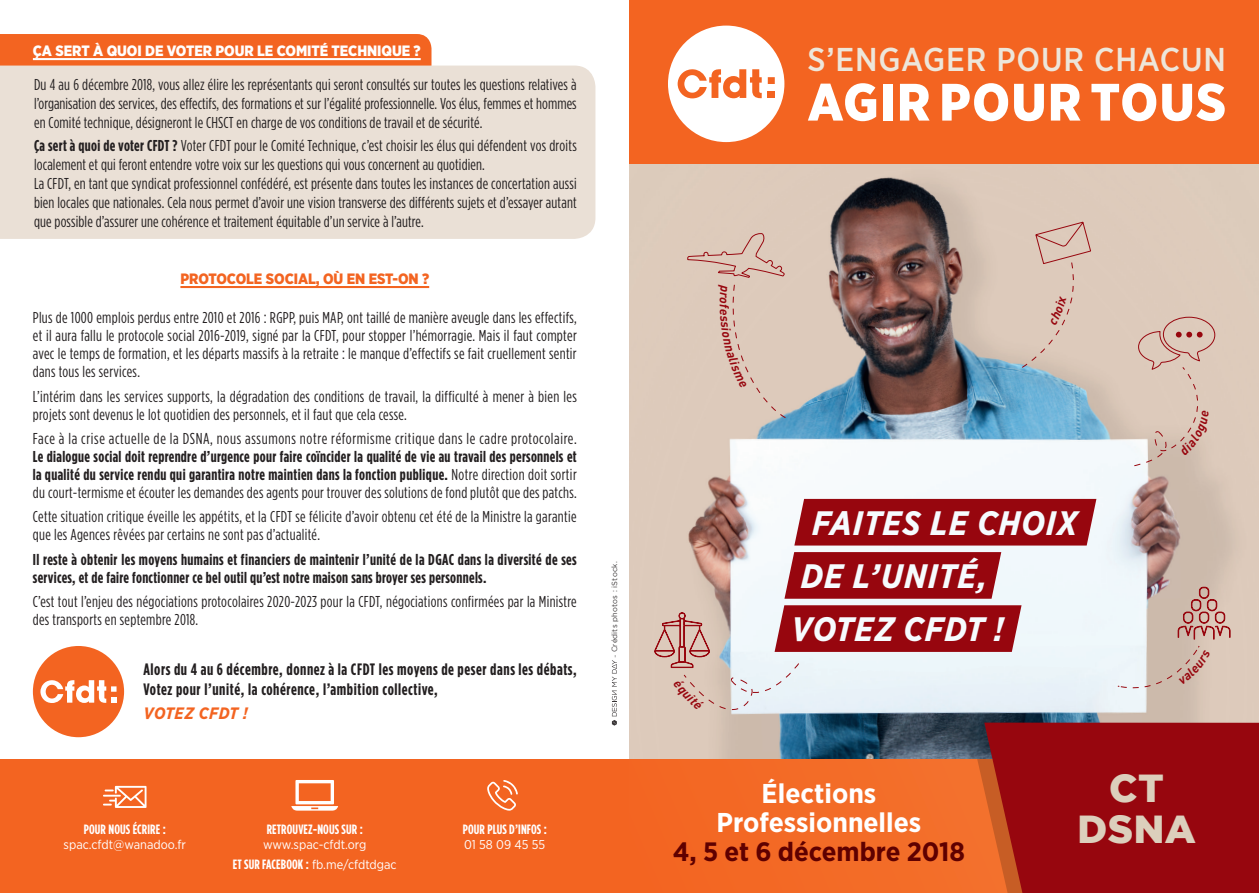
<style>
.page{position:relative;width:1259px;height:893px;background:#fff}
.page>*{position:absolute;margin:0;border:0;box-sizing:border-box;transform-origin:0 0}
.t1{font:900 52.5px "Gotham Narrow";letter-spacing:.035em;color:#fff}
.t2{font:900 39px "Gotham";letter-spacing:.015em;color:#dccfbc}
.t3{font:italic 700 33.9px "Gotham Narrow";letter-spacing:.025em;color:#f6fbfe}
.t4{font:500 33px "Gotham Narrow";letter-spacing:.025em;color:#ede6da}
.t5{font:700 27.15px/29.1px "Gotham Narrow";color:#fff;text-align:center;scale:1.04 1}
.t6{font:700 26.55px "Gotham Narrow";color:#5f0000;scale:1.04 1}
.t7{font:700 16.5px "Gotham Condensed";letter-spacing:.035em;color:#231f20}
.t8{font:italic 700 16.5px "Gotham Narrow";letter-spacing:.03em;color:#f36421}
.t9{font:15.75px/18px "Gotham Condensed";letter-spacing:.02em;color:#231f20;text-align:justify}
.t10{font:700 15.75px/18px "Gotham Condensed";letter-spacing:.02em;color:#231f20}
.t11{font:900 15px "Gotham Narrow";letter-spacing:-.005em;color:#fff}
.t12{font:900 15px "Gotham Narrow";letter-spacing:-.005em;color:#f36421}
.t13{font:700 13.5px "Gotham Condensed";letter-spacing:.01em;color:#fff}
.t14{font:12.75px "Gotham Narrow";color:#fff}
.t15{font:7.5px "Gotham";letter-spacing:.025em;color:#231f20}
.s1{font-weight:700}
.s2{font-family:"Foundry Monoline"}
.s3{font-family:"Gotham Narrow";font-weight:400;font-size:12.75px}
</style>
<div class="page">
<img style="left:629px;top:164px;width:630px;height:595px">
<svg style="left:1177px;top:587px;width:53px;height:52px;background:#c89e94"></svg>
<div style="left:794px;top:499px;width:302px;height:46px;background:#97060e"></div>
<svg style="left:784px;top:552px;width:217px;height:47px;background:#9b121a"></svg>
<div style="left:0;top:34px;width:431px;height:32px;background:#f36421"></div>
<hr style="left:33px;top:58px;width:388px;height:2px;background:#fff">
<div style="left:0;top:759px;width:629px;height:134px;background:#f36421"></div>
<svg style="left:291px;top:780px;width:47px;height:31px"></svg>
<svg style="left:103px;top:786px;width:43px;height:22px"></svg>
<svg style="left:487px;top:780px;width:31px;height:31px"></svg>
<div style="left:629px;top:0;width:630px;height:164px;background:#f36421"></div>
<div style="left:668px;top:26px;width:116px;height:116px;background:#fff;border-radius:50%"></div>
<div style="left:768px;top:77px;width:7px;height:7px;background:#f36421"></div>
<div style="left:768px;top:91px;width:7px;height:7px;background:#f36421"></div>
<svg style="left:677px;top:69px;width:84px;height:29px"></svg>
<div style="left:629px;top:759px;width:630px;height:134px;background:#f36b26"></div>
<div style="left:0;top:66px;width:595px;height:173px;background:#eae0d6"></div>
<hr style="left:180px;top:286px;width:249px;height:2px;background:#f36421">
<div style="left:33px;top:646px;width:91px;height:91px;background:#f36421;border-radius:50%"></div>
<svg style="left:40px;top:680px;width:77px;height:23px"></svg>
<svg style="left:612px;top:660px;width:5px;height:66px"></svg>
<svg style="left:984px;top:723px;width:275px;height:170px;background:#9b0e10"></svg>
<svg style="left:654px;top:605px;width:367px;height:113px;background:#c8a1a4"></svg>
<svg style="left:1133px;top:316px;width:82px;height:150px;background:#d9c2b4"></svg>
<svg style="left:1117px;top:645px;width:93px;height:49px;background:#d7ccc3"></svg>
<div style="left:687px;top:233px;width:99px;height:186px;background:#ddcabb"></div>
<svg style="left:1021px;top:221px;width:70px;height:147px;background:#dac4b5"></svg>
<p class="t11" style="left:33px;top:41px;width:389px">ÇA SERT À QUOI DE VOTER POUR LE COMITÉ TECHNIQUE ?</p>
<p class="t9" style="left:34px;top:75px;width:544px;line-height:18.9px">Du 4 au 6 décembre 2018, vous allez élire les représentants qui seront consultés sur toutes les questions relatives à l’organisation des services, des effectifs, des formations et sur l’égalité professionnelle. Vos élus, femmes et hommes en Comité technique, désigneront le CHSCT en charge de vos conditions de travail et de sécurité.</p>
<p class="t9" style="left:34px;top:136px;width:544px;line-height:18.9px"><span class="s1">Ça sert à quoi de voter CFDT ?</span> Voter CFDT pour le Comité Technique, c’est choisir les élus qui défendent vos droits localement et qui feront entendre votre voix sur les questions qui vous concernent au quotidien.</p>
<p class="t9" style="left:34px;top:174px;width:544px;line-height:18.9px">La CFDT, en tant que syndicat professionnel confédéré, est présente dans toutes les instances de concertation aussi bien locales que nationales. Cela nous permet d’avoir une vision transverse des différents sujets et d’essayer autant que possible d’assurer une cohérence et traitement équitable d’un service à l’autre.</p>
<p class="t12" style="left:180px;top:269px;width:250px">PROTOCOLE SOCIAL, OÙ EN EST-ON ?</p>
<p class="t9" style="left:33px;top:308px;width:545px">Plus de 1000 emplois perdus entre 2010 et 2016 : RGPP, puis MAP, ont taillé de manière aveugle dans les effectifs, et il aura fallu le protocole social 2016-2019, signé par la CFDT, pour stopper l’hémorragie. Mais il faut compter avec le temps de formation, et les départs massifs à la retraite : le manque d’effectifs se fait cruellement sentir dans tous les services.</p>
<p class="t9" style="left:33px;top:387px;width:545px">L’intérim dans les services supports, la dégradation des conditions de travail, la difficulté à mener à bien les projets sont devenus le lot quotidien des personnels, et il faut que cela cesse.</p>
<p class="t9" style="left:33px;top:429px;width:545px">Face à la crise actuelle de la DSNA, nous assumons notre réformisme critique dans le cadre protocolaire.<br><span class="s1">Le dialogue social doit reprendre d’urgence pour faire coïncider la qualité de vie au travail des personnels et la qualité du service rendu qui garantira notre maintien dans la fonction publique.</span> Notre direction doit sortir du court-termisme et écouter les demandes des agents pour trouver des solutions de fond plutôt que des patchs.</p>
<p class="t9" style="left:33px;top:508px;width:545px">Cette situation critique éveille les appétits, et la CFDT se félicite d’avoir obtenu cet été de la Ministre la garantie que les Agences rêvées par certains ne sont pas d’actualité.</p>
<p class="t10" style="left:33px;top:550px;width:545px">Il reste à obtenir les moyens humains et financiers de maintenir l’unité de la DGAC dans la diversité de ses services, et de faire fonctionner ce bel outil qu’est notre maison sans broyer ses personnels.</p>
<p class="t9" style="left:33px;top:592px;width:545px">C’est tout l’enjeu des négociations protocolaires 2020-2023 pour la CFDT, négociations confirmées par la Ministre des transports en septembre 2018.</p>
<p class="t7" style="left:143px;top:660px;width:435px">Alors du 4 au 6 décembre, donnez à la CFDT les moyens de peser dans les débats,</p>
<p class="t7" style="left:143px;top:680px;width:296px">Votez pour l’unité, la cohérence, l’ambition collective,</p>
<p class="t8" style="left:143px;top:703px;width:106px">VOTEZ CFDT !</p>
<p class="t15" style="left:610px;top:658px;width:98px;rotate:-90deg"><span class="s2">-</span> Crédits photos : iStock.</p>
<p class="t13" style="left:84px;top:821px;width:83px">POUR NOUS ÉCRIRE :</p>
<p class="t14" style="left:64px;top:836px;width:124px">spac.cfdt@wanadoo.fr</p>
<p class="t13" style="left:267px;top:821px;width:98px">RETROUVEZ-NOUS SUR :</p>
<p class="t14" style="left:263px;top:836px;width:105px">www.spac-cfdt.org</p>
<p class="t13" style="left:233px;top:857px;width:165px">ET SUR FACEBOOK : <span class="s3">fb.me/cfdtdgac</span></p>
<p class="t13" style="left:463px;top:821px;width:86px">POUR PLUS D’INFOS :</p>
<p class="t14" style="left:464px;top:836px;width:83px">01 58 09 45 55</p>
<p class="t4" style="left:807px;top:39px;width:420px">S’ENGAGER POUR CHACUN</p>
<p class="t1" style="left:807px;top:67px;width:420px">AGIR POUR TOUS</p>
<p class="t3" style="left:812px;top:501px;width:267px">FAITES LE CHOIX</p>
<p class="t3" style="left:801px;top:554px;width:188px">DE L’UNITÉ,</p>
<p class="t3" style="left:791px;top:607px;width:214px">VOTEZ CFDT !</p>
<p class="t5" style="left:716px;top:779px;width:198px">Élections<br>Professionnelles</p>
<p class="t6" style="left:673px;top:835px;width:282px">4, 5 et 6 décembre 2018</p>
<p class="t2" style="left:1109px;top:766px;width:56px">CT</p>
<p class="t2" style="left:1077px;top:806px;width:120px">DSNA</p>
</div>
